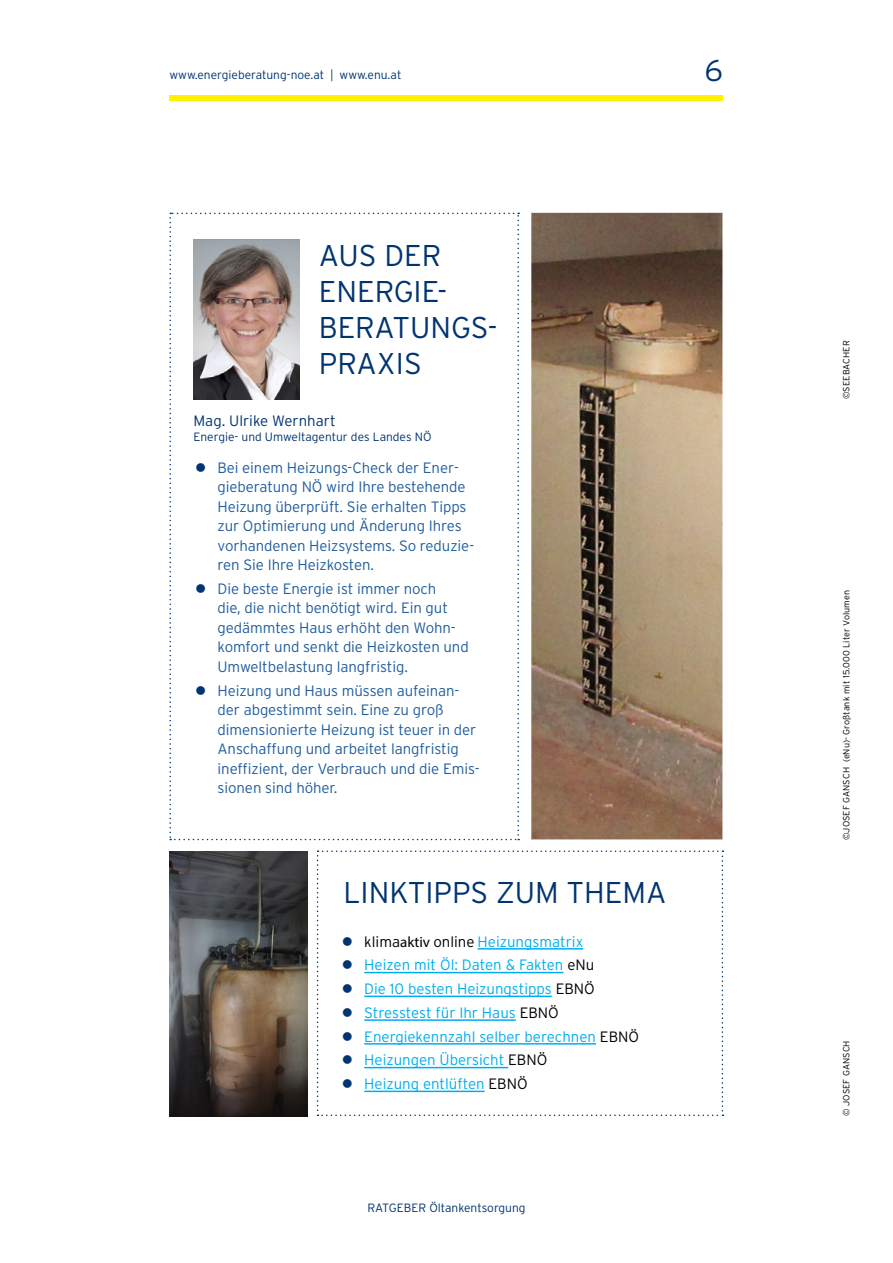
<style>
.page{position:relative;width:893px;height:1263px;background:#fff}
.page>*{position:absolute;margin:0;border:0;box-sizing:border-box;transform-origin:0 0}
.t1{font:300 30px/36px "Interstate";color:#003471}
.t2{font:300 15px/19.5px "Interstate";letter-spacing:-.005em;color:#215e9e}
.t3{font:300 15px/23.7px "Interstate";color:#00aeef}
.t4{font:300 15px "Interstate";color:#003471}
.t5{font:300 12px "Interstate";color:#003471}
.t6{font:300 9px "Interstate";letter-spacing:.01em;color:#000}
.s1{font-stretch:condensed}
.s2{color:#000}
.s3{font-family:"Myriad Pro";font-weight:400;color:#000}
</style>
<div class="page">
<div style="left:169px;top:95px;width:554px;height:6px;background:#fff200"></div>
<img style="left:531px;top:213px;width:191px;height:626px">
<img style="left:169px;top:851px;width:139px;height:265px">
<svg style="left:317px;top:850px;width:406px;height:266px"></svg>
<svg style="left:169px;top:213px;width:350px;height:627px"></svg>
<p class="t5" style="left:169px;top:68px;width:233px">www.energieberatung-noe.at <span class="s1">|</span> www.enu.at</p>
<h1 class="t1" style="left:704px;top:53px;width:20px">6</h1>
<h1 class="t1" style="left:319px;top:237px;width:180px">AUS DER<br>ENERGIE-<br>BERATUNGS-<br>PRAXIS</h1>
<p class="t4" style="left:193px;top:412px;width:144px">Mag. Ulrike Wernhart</p>
<p class="t5" style="left:193px;top:430px;width:239px">Energie- und Umweltagentur des Landes NÖ</p>
<p class="t2" style="left:218px;top:457px;width:258px">Bei einem Heizungs-Check der Ener&shy;gieberatung NÖ wird Ihre bestehende Heizung überprüft. Sie erhalten Tipps zur Optimierung und Änderung Ihres vorhandenen Heizsystems. So reduzie&shy;ren Sie Ihre Heizkosten.</p>
<p class="t2" style="left:218px;top:579px;width:253px">Die beste Energie ist immer noch<br>die, die nicht benötigt wird. Ein gut gedämmtes Haus erhöht den Wohn&shy;komfort und senkt die Heizkosten und Umweltbelastung langfristig.</p>
<p class="t2" style="left:218px;top:680px;width:263px">Heizung und Haus müssen aufeinan&shy;der abgestimmt sein. Eine zu groß dimensionierte Heizung ist teuer in der Anschaffung und arbeitet langfristig ineffizient, der Verbrauch und die Emis&shy;sionen sind höher.</p>
<h1 class="t1" style="left:343px;top:874px;width:325px">LINKTIPPS ZUM THEMA</h1>
<p class="t3" style="left:364px;top:929px;width:276px"><span class="s2">klima</span><span class="s3">aktiv</span> <span class="s2">online</span> Heizungsmatrix<br>Heizen mit Öl: Daten &amp; Fakten <span class="s2">eNu<br></span>Die 10 besten Heizungstipps <span class="s2">EBNÖ<br></span>Stresstest für Ihr Haus <span class="s2">EBNÖ<br></span>Energiekennzahl selber berechnen <span class="s2">EBNÖ<br></span>Heizungen Übersicht <span class="s2">EBNÖ<br></span>Heizung entlüften <span class="s2">EBNÖ</span></p>
<p class="t5" style="left:367px;top:1201px;width:160px">RATGEBER Öltankentsorgung</p>
<p class="t6" style="left:841px;top:399px;width:60px;rotate:-90deg">©SEEBACHER</p>
<p class="t6" style="left:841px;top:840px;width:252px;rotate:-90deg">©JOSEF GANSCH (eNu)- Großtank mit 15.000 Liter Volumen</p>
<p class="t6" style="left:841px;top:1116px;width:77px;rotate:-90deg">© JOSEF GANSCH</p>
</div>
